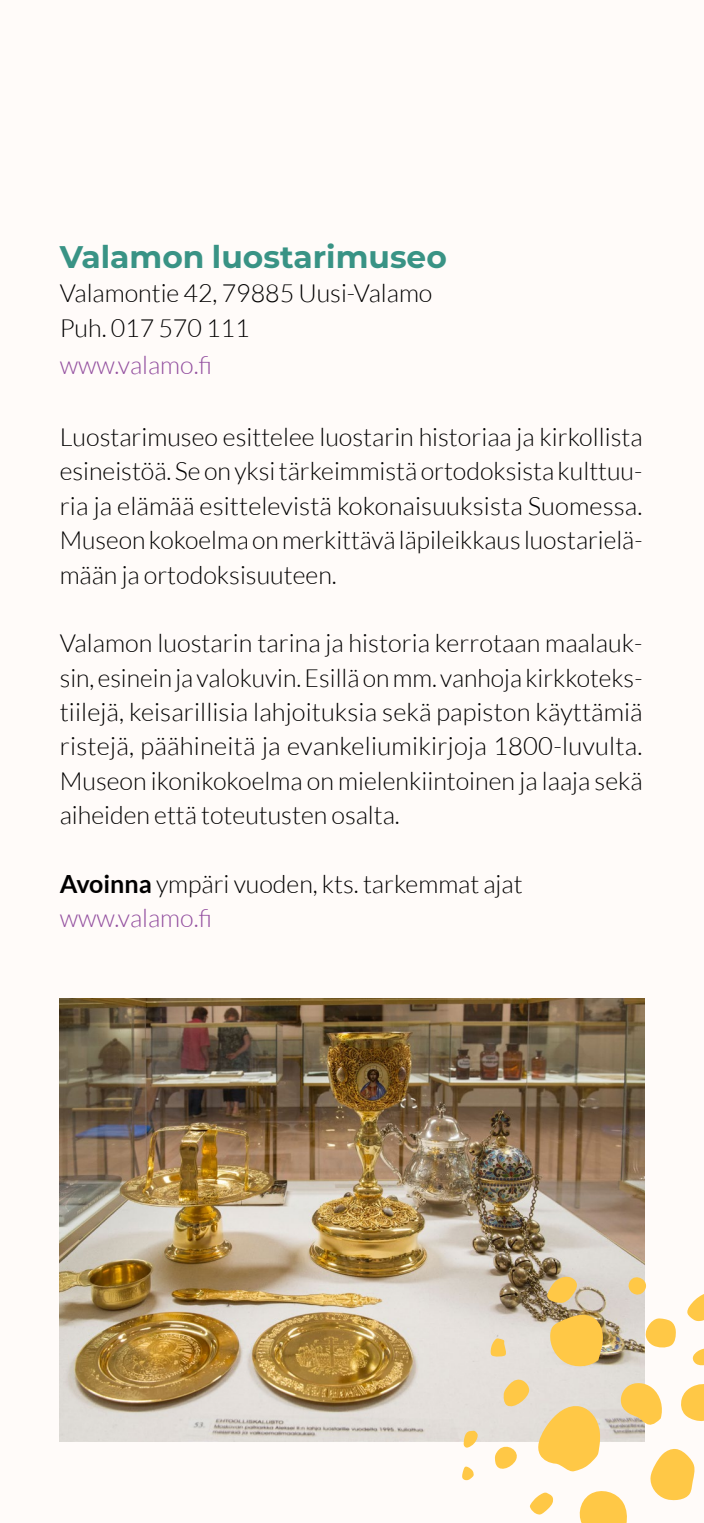
<style>
.page{position:relative;width:704px;height:1523px;background:#fff}
.page>*{position:absolute;margin:0;border:0;box-sizing:border-box;transform-origin:0 0}
.t1{font:100 31.25px "Montserrat";color:#399385}
.t2{font:300 25px/34.4px "Lato";color:#000}
.t3{font:300 25px "Lato";color:#934f9f}
.s1{font-weight:700}
.s2{color:#934f9f}
</style>
<div class="page">
<div style="left:0;top:0;width:703px;height:1522px;background:#fffbf9"></div>
<img style="left:59px;top:998px;width:585px;height:443px">
<svg style="left:463px;top:1430px;width:14px;height:17px"></svg>
<svg style="left:462px;top:1466px;width:11px;height:14px"></svg>
<svg style="left:490px;top:1271px;width:213px;height:251px"></svg>
<p class="t1" style="left:60px;top:236px;width:388px">Valamon luostarimuseo</p>
<p class="t2" style="left:60px;top:276px;width:374px">Valamontie 42, 79885 Uusi-Valamo<br>Puh. 017 570 111</p>
<p class="t3" style="left:60px;top:352px;width:154px">www.valamo.fi</p>
<p class="t2" style="left:60px;top:420px;width:584px;text-align:justify">Luostarimuseo esittelee luostarin historiaa ja kirkollista esineistöä. Se on yksi tärkeimmistä ortodoksista kulttuu&shy;ria ja elämää esittelevistä kokonaisuuksista Suomessa.<br>Museon kokoelma on merkittävä läpileikkaus luostarielä&shy;mään ja ortodoksisuuteen.</p>
<p class="t2" style="left:60px;top:626px;width:584px;text-align:justify">Valamon luostarin tarina ja historia kerrotaan maalauk&shy;sin, esinein ja valokuvin. Esillä on mm. vanhoja kirkkoteks&shy;tiilejä, keisarillisia lahjoituksia sekä papiston käyttämiä ristejä, päähineitä ja evankeliumikirjoja 1800-luvulta.<br>Museon ikonikokoelma on mielenkiintoinen ja laaja sekä aiheiden että toteutusten osalta.</p>
<p class="t2" style="left:60px;top:867px;width:464px"><span class="s1">Avoinna</span> ympäri vuoden, kts. tarkemmat ajat <span class="s2">www.valamo.fi</span></p>
</div>
